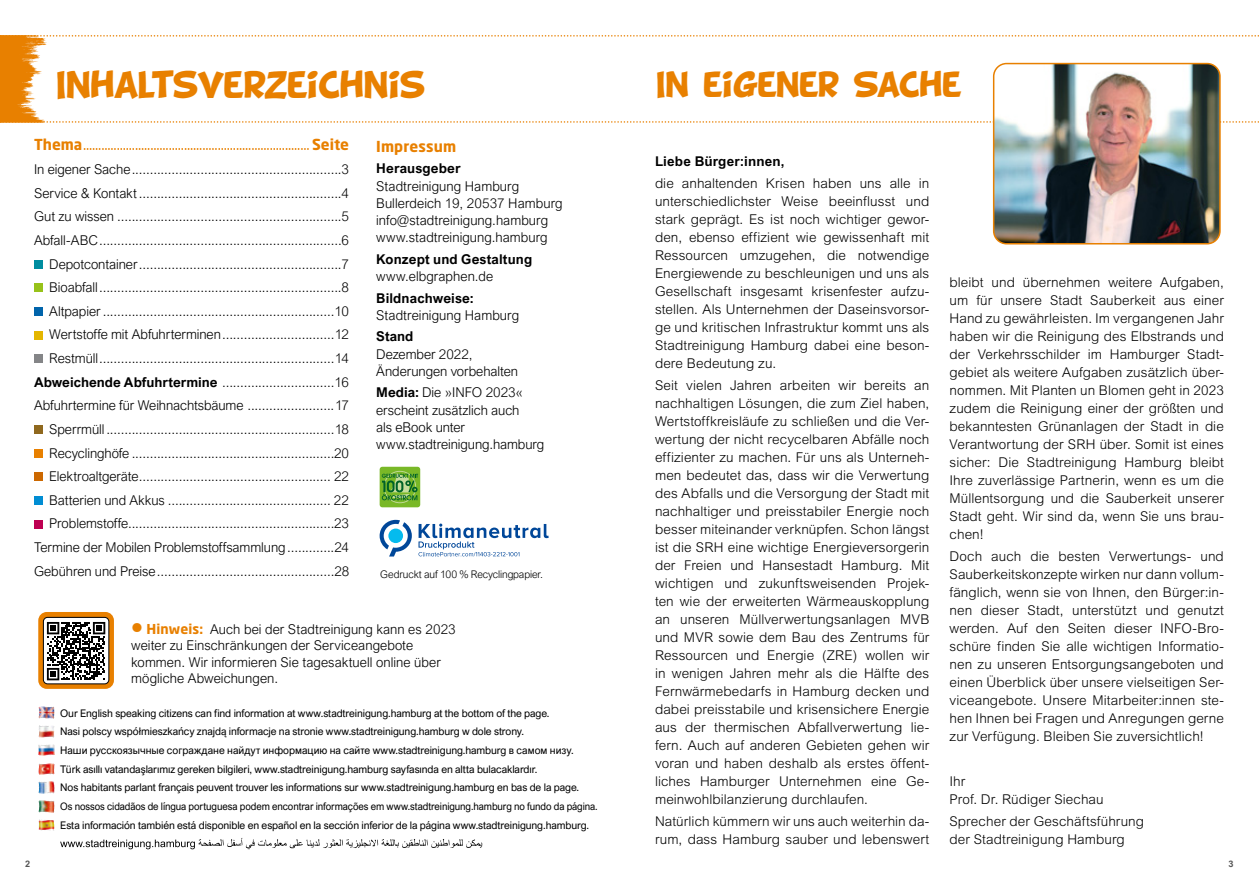
<style>
.page{position:relative;width:1259px;height:893px;background:#fff}
.page>*{position:absolute;margin:0;border:0;box-sizing:border-box;transform-origin:0 0}
.t1{font:30px "BD Cartoon Shout";letter-spacing:-.02em;color:#e88000}
.t2{font:28.5px "BD Cartoon Shout";letter-spacing:-.025em;color:#e88000}
.t3{font:15px "Neo Sans W1 G";color:#e88000}
.t4{font:700 15px "Neo Sans W1 G";letter-spacing:.01em;color:#e88000}
.t5{font:300 13.5px/18px "Arial MT Std";letter-spacing:.005em;color:#000;text-align:justify}
.t6{font:300 13.5px/23.7px "Arial Nova";color:#000}
.t7{font:700 13.5px "Arial Nova";letter-spacing:.01em;color:#000}
.t8{font:700 13.5px "Arial MT Std";letter-spacing:.01em;color:#000}
.t9{font:10.5px "Arial Nova";letter-spacing:-.01em;color:#000}
.t10{font:300 10.5px "Arial Nova";letter-spacing:-.01em;color:#000}
.t11{font:10.35px "Arial Nova";letter-spacing:-.01em;color:#000;scale:.95 1}
.t12{font:700 9px "Arial Nova";color:#565656}
.s1{font-weight:700}
.s2{font-family:"Neo Sans W1 G";font-weight:400;font-size:28.5px;color:#e88000}
.s3{font-family:"Neo Sans W1 G";font-weight:700;color:#e88000}
</style>
<div class="page">
<svg style="left:38px;top:612px;width:76px;height:77px"></svg>
<div style="left:380px;top:467px;width:40px;height:40px;background:#79b827;border-radius:3px"></div>
<svg style="left:382px;top:471px;width:36px;height:32px"></svg>
<img style="left:38px;top:800px;width:17px;height:12px">
<img style="left:38px;top:782px;width:17px;height:11px">
<img style="left:38px;top:707px;width:17px;height:12px">
<img style="left:38px;top:745px;width:17px;height:11px">
<img style="left:38px;top:726px;width:17px;height:11px">
<img style="left:38px;top:763px;width:17px;height:11px">
<img style="left:38px;top:819px;width:17px;height:12px">
<svg style="left:34px;top:260px;width:9px;height:9px"></svg>
<svg style="left:34px;top:284px;width:9px;height:8px"></svg>
<svg style="left:34px;top:307px;width:9px;height:9px"></svg>
<svg style="left:34px;top:331px;width:9px;height:8px"></svg>
<svg style="left:34px;top:355px;width:9px;height:8px"></svg>
<svg style="left:34px;top:425px;width:9px;height:9px"></svg>
<svg style="left:34px;top:449px;width:9px;height:9px"></svg>
<svg style="left:34px;top:473px;width:9px;height:8px"></svg>
<svg style="left:34px;top:496px;width:9px;height:9px"></svg>
<svg style="left:34px;top:520px;width:9px;height:8px"></svg>
<svg style="left:60px;top:838px;width:422px;height:11px"></svg>
<div style="left:43px;top:618px;width:66px;height:66px;background:#fff"></div>
<svg style="left:47px;top:622px;width:58px;height:58px"></svg>
<div style="left:43px;top:617px;width:66px;height:67px;border:1px solid #000;border-radius:4px"></div>
<svg style="left:0;top:35px;width:1259px;height:88px"></svg>
<svg style="left:379px;top:520px;width:33px;height:36px"></svg>
<svg style="left:418px;top:524px;width:131px;height:32px"></svg>
<div style="left:991px;top:61px;width:231px;height:184px;background:#000;opacity:.2"></div>
<img style="left:993px;top:64px;width:227px;height:180px">
<div style="left:993px;top:63px;width:227px;height:181px;border:2px solid #e88000;border-radius:13px"></div>
<h1 class="t1" style="left:55px;top:70px;width:372px">INHALTSVERZEICHNIS</h1>
<h2 class="t2" style="left:655px;top:71px;width:309px">IN EIGENER SACHE</h2>
<p class="t3" style="left:34px;top:136px;width:316px"><span class="s1">Thema</span>.......................................................................... <span class="s1">Seite</span></p>
<p class="t6" style="left:34px;top:157px;width:317px;text-align:right">In eigener Sache..........................................................3<br>Service &amp; Kontakt........................................................4<br>Gut zu wissen ..............................................................5<br>Abfall-ABC...................................................................6<br>Depotcontainer........................................................7<br>Bioabfall...................................................................8<br>Altpapier ................................................................10<br>Wertstoffe mit Abfuhrterminen...............................12<br>Restmüll.................................................................14<br><span class="s1">Abweichende Abfuhrtermine</span> ...............................16<br>Abfuhrtermine für Weihnachtsbäume ........................17<br>Sperrmüll...............................................................18<br>Recyclinghöfe ........................................................20<br>Elektroaltgeräte..................................................... 22<br>Batterien und Akkus ............................................. 22<br>Problemstoffe.........................................................23<br>Termine der Mobilen Problemstoffsammlung.............24<br>Gebühren und Preise.................................................28</p>
<p class="t4" style="left:376px;top:137px;width:81px">Impressum</p>
<p class="t7" style="left:376px;top:161px;width:86px">Herausgeber</p>
<p class="t6" style="left:376px;top:177px;width:188px;line-height:17.2px">Stadtreinigung Hamburg<br>Bullerdeich 19, 20537 Hamburg info@stadtreinigung.hamburg www.stadtreinigung.hamburg</p>
<p class="t7" style="left:376px;top:251px;width:158px">Konzept und Gestaltung</p>
<p class="t6" style="left:376px;top:264px;width:118px">www.elbgraphen.de</p>
<p class="t7" style="left:376px;top:290px;width:99px">Bildnachweise:</p>
<p class="t6" style="left:376px;top:303px;width:144px">Stadtreinigung Hamburg</p>
<p class="t7" style="left:376px;top:329px;width:39px">Stand</p>
<p class="t6" style="left:376px;top:345px;width:143px;line-height:17.2px">Dezember 2022,<br>Änderungen vorbehalten</p>
<p class="t6" style="left:376px;top:384px;width:170px;line-height:17.2px"><span class="s1">Media:</span> Die »INFO 2023« erscheint zusätzlich auch<br>als eBook unter www.stadtreinigung.hamburg</p>
<p class="t10" style="left:380px;top:568px;width:164px">Gedruckt auf 100 % Recyclingpapier.</p>
<p class="t6" style="left:131px;top:621px;width:326px;line-height:16.5px"><span class="s2">•</span> <span class="s3">Hinweis:</span> Auch bei der Stadtreinigung kann es 2023 weiter zu Einschränkungen der Serviceangebote kommen. Wir informieren Sie tagesaktuell online über mögliche Abweichungen.</p>
<p class="t9" style="left:60px;top:707px;width:491px">Our English speaking citizens can find information at www.stadtreinigung.hamburg at the bottom of the page.</p>
<p class="t9" style="left:60px;top:744px;width:515px">Наши русскоязычные сограждане найдут информацию на сайте www.stadtreinigung.hamburg в самом низу.</p>
<p class="t9" style="left:60px;top:725px;width:465px">Nasi polscy współmieszkańcy znajdą informacje na stronie www.stadtreinigung.hamburg w dole strony.</p>
<p class="t9" style="left:60px;top:763px;width:479px">Türk asıllı vatandaşlarımız gereken bilgileri, www.stadtreinigung.hamburg sayfasında en altta bulacaklardır.</p>
<p class="t9" style="left:60px;top:782px;width:520px">Nos habitants parlant français peuvent trouver les informations sur www.stadtreinigung.hamburg en bas de la page.</p>
<p class="t11" style="left:60px;top:800px;width:567px">Os nossos cidadãos de língua portuguesa podem encontrar informações em www.stadtreinigung.hamburg no fundo da página.</p>
<p class="t9" style="left:60px;top:819px;width:530px">Esta información también está disponible en español en la sección inferior de la página www.stadtreinigung.hamburg.</p>
<p class="t8" style="left:655px;top:153px;width:131px">Liebe Bürger:innen,</p>
<p class="t5" style="left:655px;top:174px;width:276px">die anhaltenden Krisen haben uns alle in unterschiedlichster Weise beeinflusst und stark geprägt. Es ist noch wichtiger gewor&shy;den, ebenso effizient wie gewissenhaft mit Ressourcen umzugehen, die notwendige Energiewende zu beschleunigen und uns als Gesellschaft insgesamt krisenfester aufzu&shy;stellen. Als Unternehmen der Daseinsvorsor&shy;ge und kritischen Infrastruktur kommt uns als Stadtreinigung Hamburg dabei eine beson&shy;dere Bedeutung zu.</p>
<p class="t5" style="left:655px;top:376px;width:276px">Seit vielen Jahren arbeiten wir bereits an nachhaltigen Lösungen, die zum Ziel haben, Wertstoffkreisläufe zu schließen und die Ver&shy;wertung der nicht recycelbaren Abfälle noch effizienter zu machen. Für uns als Unterneh&shy;men bedeutet das, dass wir die Verwertung des Abfalls und die Versorgung der Stadt mit nachhaltiger und preisstabiler Energie noch besser miteinander verknüpfen. Schon längst ist die SRH eine wichtige Energieversorgerin der Freien und Hansestadt Hamburg. Mit wichtigen und zukunftsweisenden Projek&shy;ten wie der erweiterten Wärmeauskopplung an unseren Müllverwertungsanlagen MVB und MVR sowie dem Bau des Zentrums für Ressourcen und Energie (ZRE) wollen wir in wenigen Jahren mehr als die Hälfte des Fernwärmebedarfs in Hamburg decken und dabei preisstabile und krisensichere Energie aus der thermischen Abfallverwertung lie&shy;fern. Auch auf anderen Gebieten gehen wir voran und haben deshalb als erstes öffent&shy;liches Hamburger Unternehmen eine Ge&shy;meinwohlbilanzierung durchlaufen.</p>
<p class="t5" style="left:655px;top:813px;width:276px">Natürlich kümmern wir uns auch weiterhin da&shy;rum, dass Hamburg sauber und lebenswert</p>
<p class="t5" style="left:949px;top:273px;width:276px">bleibt und übernehmen weitere Aufgaben, um für unsere Stadt Sauberkeit aus einer Hand zu gewährleisten. Im vergangenen Jahr haben wir die Reinigung des Elbstrands und der Verkehrsschilder im Hamburger Stadt&shy;gebiet als weitere Aufgaben zusätzlich über&shy;nommen. Mit Planten un Blomen geht in 2023 zudem die Reinigung einer der größten und bekanntesten Grünanlagen der Stadt in die Verantwortung der SRH über. Somit ist eines sicher: Die Stadtreinigung Hamburg bleibt Ihre zuverlässige Partnerin, wenn es um die Müllentsorgung und die Sauberkeit unserer Stadt geht. Wir sind da, wenn Sie uns brau&shy;chen!</p>
<p class="t5" style="left:949px;top:547px;width:276px">Doch auch die besten Verwertungs- und Sauberkeitskonzepte wirken nur dann vollum&shy;fänglich, wenn sie von Ihnen, den Bürger:in&shy;nen dieser Stadt, unterstützt und genutzt werden. Auf den Seiten dieser INFO-Bro&shy;schüre finden Sie alle wichtigen Informatio&shy;nen zu unseren Entsorgungsangeboten und einen Überblick über unsere vielseitigen Ser&shy;viceangebote. Unsere Mitarbeiter:innen ste&shy;hen Ihnen bei Fragen und Anregungen gerne zur Verfügung. Bleiben Sie zuversichtlich!</p>
<p class="t5" style="left:949px;top:772px;width:156px">Ihr<br>Prof. Dr. Rüdiger Siechau</p>
<p class="t5" style="left:949px;top:812px;width:196px">Sprecher der Geschäftsführung der Stadtreinigung Hamburg</p>
<p class="t12" style="left:25px;top:858px;width:7px">2</p>
<p class="t12" style="left:1228px;top:858px;width:7px">3</p>
</div>
